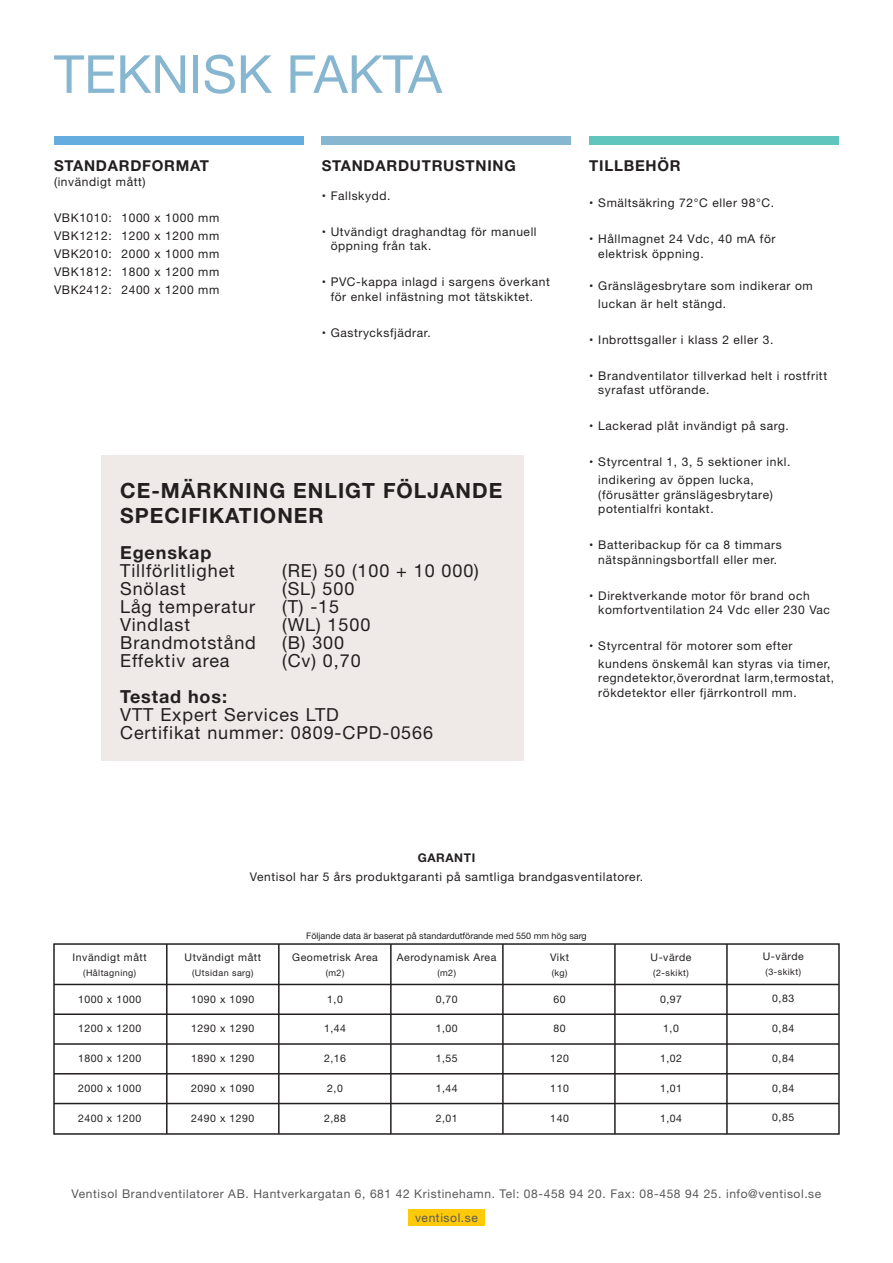
<style>
.page{position:relative;width:893px;height:1263px;background:#fff}
.page>*{position:absolute;margin:0;border:0;box-sizing:border-box;transform-origin:0 0}
.t1{font:52.5px "Helvetica Neue";color:#87b6d0}
.t2{font:700 21px/25.2px "Helvetica Neue";letter-spacing:.05em;color:#231f20}
.t3{font:18px "Helvetica Neue";letter-spacing:.05em;color:#231f20}
.t4{font:700 18px "Helvetica Neue";letter-spacing:.05em;color:#231f20}
.t5{font:700 15px "Helvetica Neue";letter-spacing:.05em;color:#231f20}
.t6{font:12px/14.4px "Helvetica Neue";letter-spacing:.05em;color:#231f20}
.t7{font:12px/23.9px "Helvetica Neue";letter-spacing:.05em;color:#57585a;text-align:center}
.t8{font:700 12px "Helvetica Neue";letter-spacing:.05em;color:#231f20}
.t9{font:10.5px "Helvetica Neue";letter-spacing:.05em;color:#231f20}
.t10{font:9px "Helvetica Neue";color:#231f20}
.t11{font:9px "Helvetica Neue";letter-spacing:.05em;color:#231f20}
</style>
<div class="page">
<div style="left:408px;top:1210px;width:77px;height:16px;background:#feca0a"></div>
<div style="left:102px;top:456px;width:422px;height:305px;background:#efeae7"></div>
<div style="left:54px;top:136px;width:250px;height:9px;background:#65addf"></div>
<div style="left:322px;top:136px;width:249px;height:9px;background:#87b6d0"></div>
<div style="left:589px;top:136px;width:250px;height:9px;background:#61c5be"></div>
<div style="left:53px;top:943px;width:787px;height:192px;border:2px solid #231f20"></div>
<hr style="left:54px;top:984px;width:785px;height:1px;background:#231f20">
<hr style="left:54px;top:1013px;width:785px;height:2px;background:#231f20">
<hr style="left:54px;top:1043px;width:785px;height:2px;background:#231f20">
<hr style="left:54px;top:1073px;width:785px;height:1px;background:#231f20">
<hr style="left:54px;top:1103px;width:785px;height:1px;background:#231f20">
<hr style="left:166px;top:944px;width:2px;height:190px;background:#231f20">
<hr style="left:278px;top:944px;width:2px;height:190px;background:#231f20">
<hr style="left:390px;top:944px;width:2px;height:190px;background:#231f20">
<hr style="left:502px;top:944px;width:2px;height:190px;background:#231f20">
<hr style="left:614px;top:944px;width:2px;height:190px;background:#231f20">
<hr style="left:726px;top:944px;width:2px;height:190px;background:#231f20">
<p class="t1" style="left:54px;top:36px;width:389px">TEKNISK FAKTA</p>
<p class="t5" style="left:54px;top:154px;width:157px">STANDARDFORMAT</p>
<p class="t6" style="left:54px;top:175px;width:93px">(invändigt mått)</p>
<p class="t6" style="left:54px;top:211px;width:167px">VBK1010: 1000 x 1000 mm</p>
<p class="t6" style="left:54px;top:229px;width:167px">VBK1212: 1200 x 1200 mm</p>
<p class="t6" style="left:54px;top:247px;width:167px">VBK2010: 2000 x 1000 mm</p>
<p class="t6" style="left:54px;top:265px;width:167px">VBK1812: 1800 x 1200 mm</p>
<p class="t6" style="left:54px;top:283px;width:167px">VBK2412: 2400 x 1200 mm</p>
<p class="t5" style="left:322px;top:154px;width:196px">STANDARDUTRUSTNING</p>
<p class="t6" style="left:322px;top:189px;width:70px">• Fallskydd.</p>
<p class="t6" style="left:322px;top:225px;width:216px">• Utvändigt draghandtag för manuell</p>
<p class="t6" style="left:331px;top:240px;width:102px">öppning från tak.</p>
<p class="t6" style="left:322px;top:276px;width:230px">• PVC-kappa inlagd i sargens överkant</p>
<p class="t6" style="left:331px;top:290px;width:204px">för enkel infästning mot tätskiktet.</p>
<p class="t6" style="left:322px;top:326px;width:111px">• Gastrycksfjädrar.</p>
<p class="t2" style="left:120px;top:478px;width:384px">CE-MÄRKNING ENLIGT FÖLJANDE<br>SPECIFIKATIONER</p>
<p class="t4" style="left:120px;top:539px;width:93px">Egenskap</p>
<p class="t3" style="left:120px;top:558px;width:116px">Tillförlitlighet</p>
<p class="t3" style="left:282px;top:558px;width:198px">(RE) 50 (100 + 10 000)</p>
<p class="t3" style="left:120px;top:576px;width:67px">Snölast</p>
<p class="t3" style="left:282px;top:576px;width:74px">(SL) 500</p>
<p class="t3" style="left:120px;top:594px;width:137px">Låg temperatur</p>
<p class="t3" style="left:282px;top:594px;width:59px">(T) -15</p>
<p class="t3" style="left:120px;top:612px;width:71px">Vindlast</p>
<p class="t3" style="left:282px;top:612px;width:90px">(WL) 1500</p>
<p class="t3" style="left:120px;top:630px;width:137px">Brandmotstånd</p>
<p class="t3" style="left:282px;top:630px;width:64px">(B) 300</p>
<p class="t3" style="left:120px;top:648px;width:111px">Effektiv area</p>
<p class="t3" style="left:282px;top:648px;width:80px">(Cv) 0,70</p>
<p class="t4" style="left:120px;top:683px;width:109px">Testad hos:</p>
<p class="t3" style="left:120px;top:702px;width:220px">VTT Expert Services LTD</p>
<p class="t3" style="left:120px;top:720px;width:315px">Certifikat nummer: 0809-CPD-0566</p>
<p class="t5" style="left:589px;top:154px;width:93px">TILLBEHÖR</p>
<p class="t6" style="left:589px;top:196px;width:186px">• Smältsäkring 72°C eller 98°C.</p>
<p class="t6" style="left:589px;top:232px;width:188px">• Hållmagnet 24 Vdc, 40 mA för</p>
<p class="t6" style="left:598px;top:247px;width:107px">elektrisk öppning.</p>
<p class="t6" style="left:589px;top:279px;width:225px">• Gränslägesbrytare som indikerar om</p>
<p class="t6" style="left:598px;top:297px;width:129px">luckan är helt stängd.</p>
<p class="t6" style="left:589px;top:333px;width:185px">• Inbrottsgaller i klass 2 eller 3.</p>
<p class="t6" style="left:589px;top:369px;width:239px">• Brandventilator tillverkad helt i rostfritt</p>
<p class="t6" style="left:598px;top:384px;width:113px">syrafast utförande.</p>
<p class="t6" style="left:589px;top:420px;width:201px">• Lackerad plåt invändigt på sarg.</p>
<p class="t6" style="left:589px;top:456px;width:203px">• Styrcentral 1, 3, 5 sektioner inkl.</p>
<p class="t6" style="left:598px;top:474px;width:176px">indikering av öppen lucka, (förusätter gränslägesbrytare)</p>
<p class="t6" style="left:598px;top:502px;width:117px">potentialfri kontakt.</p>
<p class="t6" style="left:589px;top:538px;width:194px">• Batteribackup för ca 8 timmars</p>
<p class="t6" style="left:598px;top:553px;width:180px">nätspänningsbortfall eller mer.</p>
<p class="t6" style="left:589px;top:589px;width:222px">• Direktverkande motor för brand och</p>
<p class="t6" style="left:598px;top:603px;width:233px">komfortventilation 24 Vdc eller 230 Vac</p>
<p class="t6" style="left:589px;top:639px;width:205px">• Styrcentral för motorer som efter</p>
<p class="t6" style="left:598px;top:657px;width:234px">kundens önskemål kan styras via timer,</p>
<p class="t6" style="left:598px;top:672px;width:237px">regndetektor,överordnat larm,termostat,</p>
<p class="t6" style="left:598px;top:686px;width:200px">rökdetektor eller fjärrkontroll mm.</p>
<p class="t8" style="left:418px;top:848px;width:59px">GARANTI</p>
<p class="t6" style="left:250px;top:871px;width:395px">Ventisol har 5 års produktgaranti på samtliga brandgasventilatorer.</p>
<p class="t9" style="left:73px;top:949px;width:76px">Invändigt mått</p>
<p class="t11" style="left:83px;top:966px;width:54px">(Håltagning)</p>
<p class="t9" style="left:78px;top:991px;width:65px">1000 x 1000</p>
<p class="t9" style="left:78px;top:1021px;width:65px">1200 x 1200</p>
<p class="t9" style="left:78px;top:1051px;width:65px">1800 x 1200</p>
<p class="t9" style="left:78px;top:1080px;width:65px">2000 x 1000</p>
<p class="t9" style="left:78px;top:1110px;width:65px">2400 x 1200</p>
<p class="t9" style="left:185px;top:949px;width:78px">Utvändigt mått</p>
<p class="t11" style="left:192px;top:966px;width:63px">(Utsidan sarg)</p>
<p class="t9" style="left:191px;top:991px;width:65px">1090 x 1090</p>
<p class="t9" style="left:191px;top:1021px;width:65px">1290 x 1290</p>
<p class="t9" style="left:191px;top:1051px;width:65px">1890 x 1290</p>
<p class="t9" style="left:191px;top:1080px;width:65px">2090 x 1090</p>
<p class="t9" style="left:191px;top:1110px;width:65px">2490 x 1290</p>
<p class="t10" style="left:306px;top:929px;width:282px">Följande data är baserat på standardutförande med 550 mm hög sarg</p>
<p class="t9" style="left:292px;top:949px;width:87px">Geometrisk Area</p>
<p class="t10" style="left:326px;top:966px;width:20px">(m2)</p>
<p class="t9" style="left:327px;top:991px;width:17px">1,0</p>
<p class="t9" style="left:324px;top:1021px;width:24px">1,44</p>
<p class="t9" style="left:324px;top:1051px;width:24px">2,16</p>
<p class="t9" style="left:327px;top:1080px;width:17px">2,0</p>
<p class="t9" style="left:324px;top:1110px;width:24px">2,88</p>
<p class="t9" style="left:397px;top:949px;width:101px">Aerodynamisk Area</p>
<p class="t10" style="left:437px;top:966px;width:20px">(m2)</p>
<p class="t9" style="left:436px;top:991px;width:24px">0,70</p>
<p class="t9" style="left:436px;top:1021px;width:24px">1,00</p>
<p class="t9" style="left:436px;top:1051px;width:24px">1,55</p>
<p class="t9" style="left:436px;top:1080px;width:24px">1,44</p>
<p class="t9" style="left:436px;top:1110px;width:24px">2,01</p>
<p class="t9" style="left:550px;top:949px;width:20px">Vikt</p>
<p class="t10" style="left:552px;top:966px;width:17px">(kg)</p>
<p class="t9" style="left:553px;top:991px;width:14px">60</p>
<p class="t9" style="left:553px;top:1021px;width:14px">80</p>
<p class="t9" style="left:550px;top:1051px;width:20px">120</p>
<p class="t9" style="left:550px;top:1080px;width:20px">110</p>
<p class="t9" style="left:550px;top:1110px;width:20px">140</p>
<p class="t9" style="left:651px;top:949px;width:42px">U-värde</p>
<p class="t10" style="left:653px;top:966px;width:37px">(2-skikt)</p>
<p class="t9" style="left:660px;top:991px;width:24px">0,97</p>
<p class="t9" style="left:663px;top:1021px;width:17px">1,0</p>
<p class="t9" style="left:660px;top:1051px;width:24px">1,02</p>
<p class="t9" style="left:660px;top:1080px;width:24px">1,01</p>
<p class="t9" style="left:660px;top:1110px;width:24px">1,04</p>
<p class="t9" style="left:763px;top:948px;width:42px">U-värde</p>
<p class="t10" style="left:765px;top:965px;width:37px">(3-skikt)</p>
<p class="t9" style="left:772px;top:991px;width:24px">0,83</p>
<p class="t9" style="left:772px;top:1021px;width:24px">0,84</p>
<p class="t9" style="left:772px;top:1050px;width:24px">0,84</p>
<p class="t9" style="left:772px;top:1080px;width:24px">0,84</p>
<p class="t9" style="left:772px;top:1110px;width:24px">0,85</p>
<p class="t7" style="left:72px;top:1182px;width:751px">Ventisol Brandventilatorer AB. Hantverkargatan 6, 681 42 Kristinehamn. Tel: 08-458 94 20. Fax: 08-458 94 25. info@ventisol.se ventisol.se</p>
</div>
